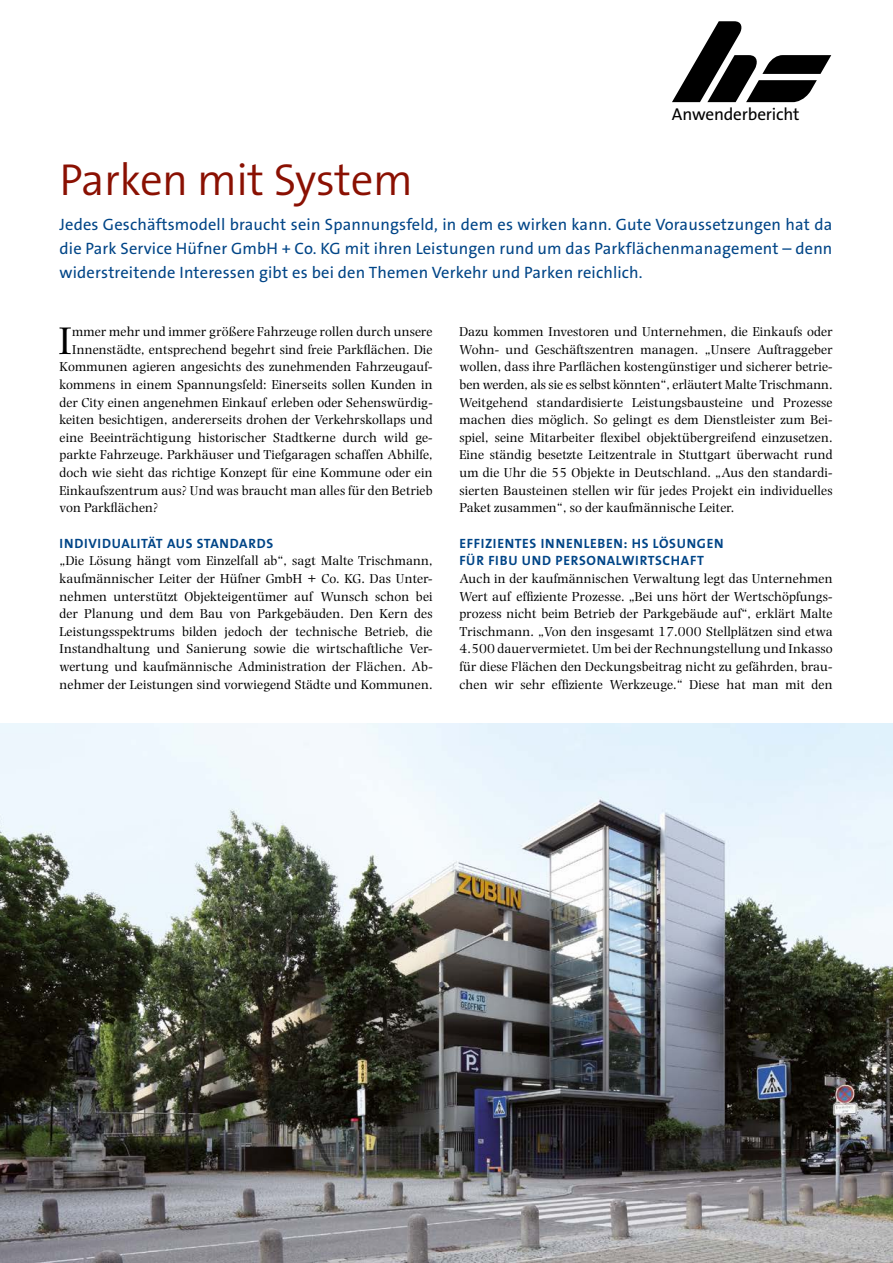
<style>
.page{position:relative;width:893px;height:1263px;background:#fff}
.page>*{position:absolute;margin:0;border:0;box-sizing:border-box;transform-origin:0 0}
.t1{font:300 45px "The Sans B4";letter-spacing:-.01em;color:#8a1002}
.t2{font:40.2px "Photina MT Std";color:#000}
.t3{font:17.25px "The Sans B5 Plain";letter-spacing:-.01em;color:#000}
.t4{font:16.5px/24px "The Sans B5 Plain";letter-spacing:.01em;color:#004587;text-align:justify}
.t5{font:13.5px/17.7px "Photina MT Std";letter-spacing:.01em;color:#000;text-align:justify}
.t6{font:700 13.5px/17.7px "The Sans B7";letter-spacing:.05em;color:#004587}
</style>
<div class="page">
<img style="left:0;top:724px;width:893px;height:539px">
<svg style="left:672px;top:21px;width:159px;height:81px"></svg>
<h1 class="t1" style="left:60px;top:157px;width:355px">Parken mit System</h1>
<p class="t3" style="left:672px;top:106px;width:129px">Anwenderbericht</p>
<p class="t4" style="left:60px;top:213px;width:774px">Jedes Geschäftsmodell braucht sein Spannungsfeld, in dem es wirken kann. Gute Voraussetzungen hat da die Park Service Hüfner GmbH + Co. KG mit ihren Leistungen rund um das Parkflächenmanagement – denn widerstreitende Interessen gibt es bei den Themen Verkehr und Parken reichlich.</p>
<h2 class="t2" style="left:59px;top:318px;width:14px">I</h2>
<p class="t5" style="left:72px;top:323px;width:362px">mmer mehr und immer größere Fahrzeuge rollen durch unsere</p>
<p class="t5" style="left:72px;top:340px;width:362px">Innenstädte, entsprechend begehrt sind freie Parkflächen. Die</p>
<p class="t5" style="left:60px;top:358px;width:375px">Kommunen agieren angesichts des zunehmenden Fahrzeugauf-</p>
<p class="t5" style="left:60px;top:376px;width:375px">kommens in einem Spannungsfeld: Einerseits sollen Kunden in</p>
<p class="t5" style="left:60px;top:393px;width:375px">der City einen angenehmen Einkauf erleben oder Sehenswürdig-</p>
<p class="t5" style="left:60px;top:411px;width:375px">keiten besichtigen, andererseits drohen der Verkehrskollaps und</p>
<p class="t5" style="left:60px;top:429px;width:375px">eine Beeinträchtigung historischer Stadtkerne durch wild ge-</p>
<p class="t5" style="left:60px;top:446px;width:375px">parkte Fahrzeuge. Parkhäuser und Tiefgaragen schaffen Abhilfe,</p>
<p class="t5" style="left:60px;top:464px;width:375px">doch wie sieht das richtige Konzept für eine Kommune oder ein</p>
<p class="t5" style="left:60px;top:481px;width:375px">Einkaufszentrum aus? Und was braucht man alles für den Betrieb</p>
<p class="t5" style="left:60px;top:499px;width:100px">von Parkflächen?</p>
<p class="t6" style="left:60px;top:535px;width:215px">INDIVIDUALITÄT AUS STANDARDS</p>
<p class="t5" style="left:60px;top:552px;width:375px">„Die Lösung hängt vom Einzelfall ab“, sagt Malte Trischmann, kaufmännischer Leiter der Hüfner GmbH + Co. KG. Das Unter&shy;nehmen unterstützt Objekteigentümer auf Wunsch schon bei der Planung und dem Bau von Parkgebäuden. Den Kern des Leistungsspektrums bilden jedoch der technische Betrieb, die Instandhaltung und Sanierung sowie die wirtschaftliche Ver&shy;wertung und kaufmännische Administration der Flächen. Ab&shy;nehmer der Leistungen sind vorwiegend Städte und Kommunen.</p>
<p class="t5" style="left:459px;top:323px;width:375px">Dazu kommen Investoren und Unternehmen, die Einkaufs oder Wohn- und Geschäftszentren managen. „Unsere Auftraggeber wollen, dass ihre Parflächen kostengünstiger und sicherer betrie&shy;ben werden, als sie es selbst könnten“, erläutert Malte Trischmann.<br>Weitgehend standardisierte Leistungsbausteine und Prozesse machen dies möglich. So gelingt es dem Dienstleister zum Bei&shy;spiel, seine Mitarbeiter flexibel objektübergreifend einzusetzen.<br>Eine ständig besetzte Leitzentrale in Stuttgart überwacht rund um die Uhr die 55 Objekte in Deutschland. „Aus den standardi&shy;sierten Bausteinen stellen wir für jedes Projekt ein individuelles Paket zusammen“, so der kaufmännische Leiter.</p>
<p class="t6" style="left:459px;top:535px;width:266px">EFFIZIENTES INNENLEBEN: HS LÖSUNGEN<br>FÜR FIBU UND PERSONALWIRTSCHAFT</p>
<p class="t5" style="left:459px;top:570px;width:375px">Auch in der kaufmännischen Verwaltung legt das Unternehmen Wert auf effiziente Prozesse. „Bei uns hört der Wertschöpfungs&shy;prozess nicht beim Betrieb der Parkgebäude auf“, erklärt Malte Trischmann. „Von den insgesamt 17.000 Stellplätzen sind etwa 4.500 dauervermietet. Um bei der Rechnungstellung und Inkasso für diese Flächen den Deckungsbeitrag nicht zu gefährden, brau&shy;chen wir sehr effiziente Werkzeuge.“ Diese hat man mit den</p>
</div>
